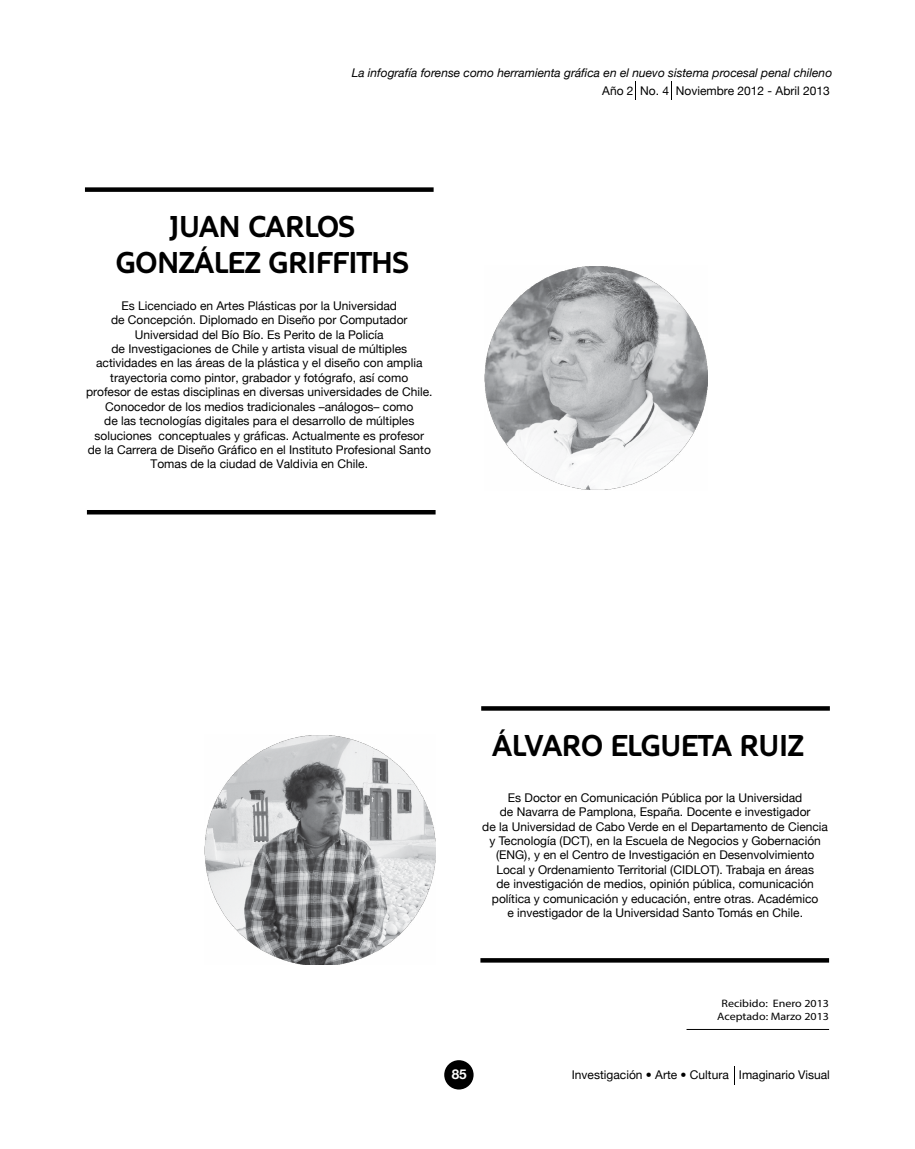
<style>
.page{position:relative;width:915px;height:1149px;background:#fff}
.page>*{position:absolute;margin:0;border:0;box-sizing:border-box;transform-origin:0 0}
.t1{font:700 30px "Oblik";letter-spacing:-.035em;color:#000}
.t2{font:700 13.5px "Helvetica Neue";color:#fff}
.t3{font:12px/14.4px "Helvetica Neue";color:#000;text-align:center}
.t4{font:italic 12px "Helvetica Neue";color:#000}
.t5{font:10.8px/12.8px "Myriad Pro";color:#000;text-align:center;scale:1.11 1}
</style>
<div class="page">
<div style="left:444px;top:1059px;width:29px;height:30px;background:#000;border-radius:50%"></div>
<svg style="left:635px;top:81px;width:1px;height:18px"></svg>
<svg style="left:671px;top:81px;width:1px;height:18px"></svg>
<hr style="left:686px;top:1028px;width:142px;height:1px;background:#000">
<img style="left:484px;top:266px;width:223px;height:224px">
<img style="left:205px;top:735px;width:230px;height:229px">
<svg style="left:481px;top:706px;width:348px;height:4px"></svg>
<hr style="left:87px;top:510px;width:348px;height:4px;background:#000">
<div style="left:85px;top:187px;width:348px;height:5px;background:#000"></div>
<svg style="left:480px;top:958px;width:348px;height:4px"></svg>
<p class="t4" style="left:351px;top:66px;width:482px">La infografía forense como herramienta gráfica en el nuevo sistema procesal penal chileno</p>
<h1 class="t1" style="left:169px;top:209px;width:30px">JUAN</h1>
<h1 class="t1" style="left:248px;top:209px;width:36px">CARLOS</h1>
<h1 class="t1" style="left:115px;top:245px;width:21px">GONZ</h1>
<h1 class="t1" style="left:194px;top:245px;width:36px">ÁLEZ</h1>
<h1 class="t1" style="left:268px;top:245px;width:140px">GRI FFITHS</h1>
<p class="t3" style="left:86px;top:298px;width:348px">Es Licenciado en Artes Plásticas por la Universidad<br>de Concepción. Diplomado en Diseño por Computador Universidad del Bío Bío. Es Perito de la Policía<br>de Investigaciones de Chile y artista visual de múltiples actividades en las áreas de la plástica y el diseño con amplia trayectoria como pintor, grabador y fotógrafo, así como<br>profesor de estas disciplinas en diversas universidades de Chile.<br>Conocedor de los medios tradicionales –análogos– como<br>de las tecnologías digitales para el desarrollo de múltiples soluciones conceptuales y gráficas. Actualmente es profesor<br>de la Carrera de Diseño Gráfico en el Instituto Profesional Santo Tomas de la ciudad de Valdivia en Chile.</p>
<p class="t3" style="left:602px;top:83px;width:229px">Año 2 No. 4 Noviembre 2012 - Abril 2013</p>
<h1 class="t1" style="left:492px;top:728px;width:20px">ÁLVARO</h1>
<h1 class="t1" style="left:610px;top:728px;width:69px">ELGUETA</h1>
<h1 class="t1" style="left:738px;top:728px;width:35px">RUIZ</h1>
<p class="t3" style="left:482px;top:790px;width:347px">Es Doctor en Comunicación Pública por la Universidad<br>de Navarra de Pamplona, España. Docente e investigador<br>de la Universidad de Cabo Verde en el Departamento de Ciencia y Tecnología (DCT), en la Escuela de Negocios y Gobernación (ENG), y en el Centro de Investigación en Desenvolvimiento Local y Ordenamiento Territorial (CIDLOT). Trabaja en áreas<br>de investigación de medios, opinión pública, comunicación política y comunicación y educación, entre otras. Académico<br>e investigador de la Universidad Santo Tomás en Chile.</p>
<p class="t5" style="left:717px;top:996px;width:102px">Recibido: Enero 2013<br>Aceptado: Marzo 2013</p>
<p class="t2" style="left:451px;top:1065px;width:17px">85</p>
<p class="t3" style="left:571px;top:1066px;width:259px">Investigación • Arte • Cultura Imaginario Visual</p>
</div>
